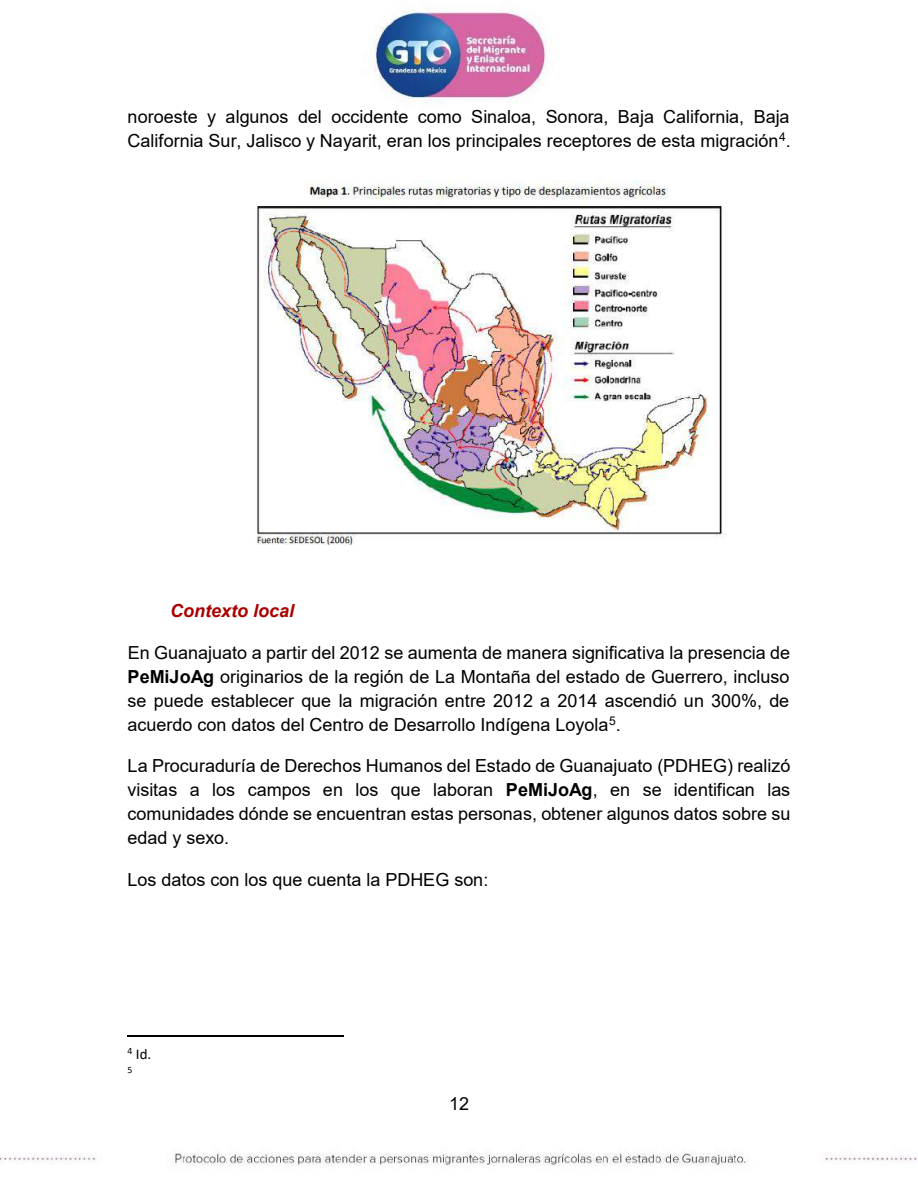
<style>
.page{position:relative;width:918px;height:1188px;background:#fff}
.page>*{position:absolute;margin:0;border:0;box-sizing:border-box;transform-origin:0 0}
.t1{font:18px/23.9px "Arial";color:#000;text-align:justify}
.t2{font:italic 700 18px "Arial";color:#a00}
.t3{font:15px "Calibri";color:#000}
.t4{font:9.75px "Calibri";color:#000}
.s1{font-weight:700}
</style>
<div class="page">
<img style="left:0;top:10px;width:918px;height:1156px">
<hr style="left:128px;top:1036px;width:216px;height:1px;background:#000">
<img style="left:252px;top:181px;width:479px;height:367px">
<p class="t1" style="left:128px;top:105px;width:665px">noroeste y algunos del occidente como Sinaloa, Sonora, Baja California, Baja<br>California Sur, Jalisco y Nayarit, eran los principales receptores de esta migración<sup>4</sup>.</p>
<p class="t2" style="left:170px;top:599px;width:126px">Contexto local</p>
<p class="t1" style="left:128px;top:641px;width:664px">En Guanajuato a partir del 2012 se aumenta de manera significativa la presencia de <span class="s1">PeMiJoAg</span> originarios de la región de La Montaña del estado de Guerrero, incluso se puede establecer que la migración entre 2012 a 2014 ascendió un 300%, de acuerdo con datos del Centro de Desarrollo Indígena Loyola<sup>5</sup>.</p>
<p class="t1" style="left:127px;top:754px;width:664px">La Procuraduría de Derechos Humanos del Estado de Guanajuato (PDHEG) realizó visitas a los campos en los que laboran <span class="s1">PeMiJoAg</span>, en se identifican las comunidades dónde se encuentran estas personas, obtener algunos datos sobre su edad y sexo.</p>
<p class="t1" style="left:127px;top:867px;width:362px">Los datos con los que cuenta la PDHEG son:</p>
<p class="t3" style="left:128px;top:1044px;width:25px"><sup>4</sup> Id.</p>
<p class="t4" style="left:128px;top:1063px;width:6px">5</p>
<p class="t1" style="left:449px;top:1092px;width:22px">12</p>
</div>
